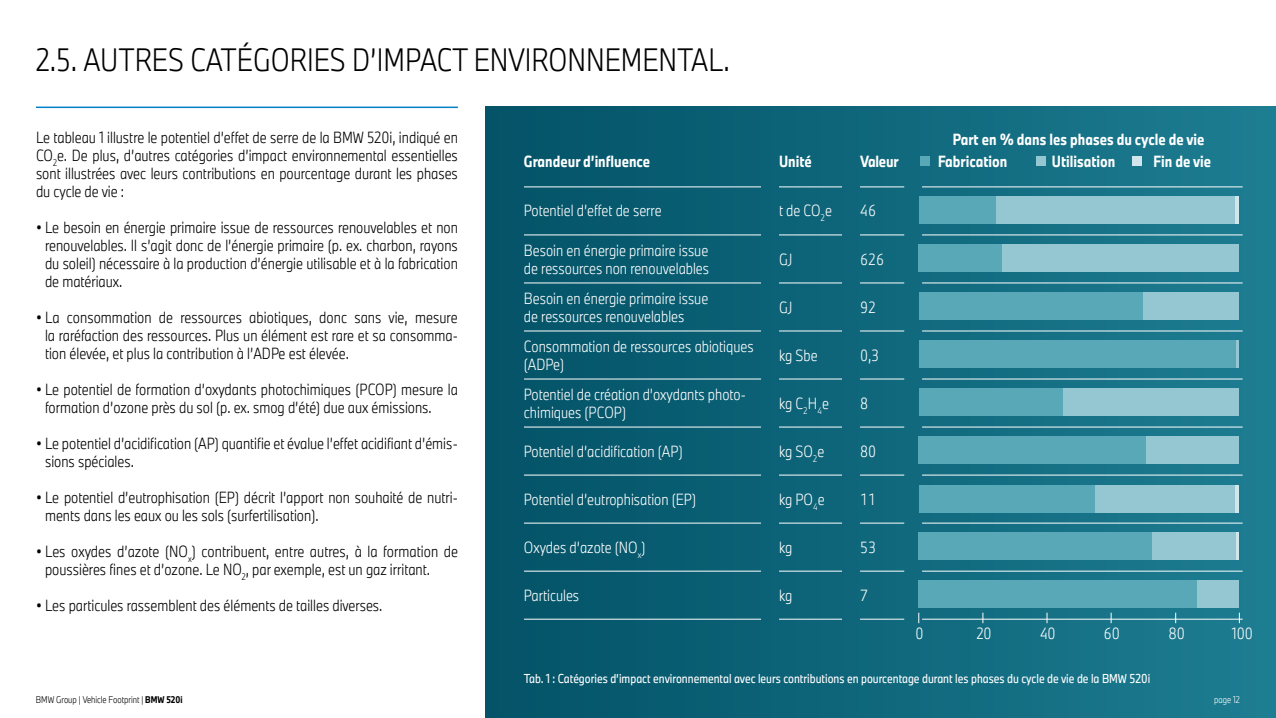
<style>
.page{position:relative;width:1276px;height:718px;background:#fff}
.page>*{position:absolute;margin:0;border:0;box-sizing:border-box;transform-origin:0 0}
.t1{font:300 30px "BMW Group TN Condensed Pro";color:#000}
.t2{font:300 15px/18px "BMW Group TN Condensed Pro";color:#000}
.t3{font:300 15px/18px "BMW Group TN Condensed";color:#fff}
.t4{font:700 15px "BMW Group TN Condensed";color:#fff}
.t5{font:300 15px "BMW Group TN Condensed Pro";color:#fff}
.t6{font:12px "BMW Group TN Condensed Pro";color:#fff}
.t7{font:300 9px "BMW Group TN Condensed Pro";color:#000}
.t8{font:300 9px "BMW Group TN Condensed Pro";color:#fff}
.s1{font-weight:700}
</style>
<div class="page">
<div style="left:485px;top:106px;width:791px;height:612px;background:linear-gradient(to right,#025267,#1e7e92)"></div>
<hr style="left:36px;top:106px;width:422px;height:2px;background:#0083c6">
<hr style="left:524px;top:186px;width:237px;height:1px;background:#fff">
<hr style="left:779px;top:186px;width:63px;height:1px;background:#fff">
<hr style="left:860px;top:186px;width:44px;height:1px;background:#fff">
<hr style="left:922px;top:186px;width:320px;height:1px;background:#fff">
<hr style="left:524px;top:234px;width:237px;height:1px;background:#fff">
<hr style="left:779px;top:234px;width:63px;height:1px;background:#fff">
<hr style="left:860px;top:234px;width:44px;height:1px;background:#fff">
<hr style="left:922px;top:234px;width:320px;height:1px;background:#fff">
<hr style="left:524px;top:282px;width:237px;height:1px;background:#fff">
<hr style="left:779px;top:282px;width:63px;height:1px;background:#fff">
<hr style="left:860px;top:282px;width:44px;height:1px;background:#fff">
<hr style="left:922px;top:282px;width:320px;height:1px;background:#fff">
<hr style="left:524px;top:330px;width:237px;height:1px;background:#fff">
<hr style="left:779px;top:330px;width:63px;height:1px;background:#fff">
<hr style="left:860px;top:330px;width:44px;height:1px;background:#fff">
<hr style="left:922px;top:330px;width:320px;height:1px;background:#fff">
<hr style="left:524px;top:378px;width:237px;height:1px;background:#fff">
<hr style="left:779px;top:378px;width:63px;height:1px;background:#fff">
<hr style="left:860px;top:378px;width:44px;height:1px;background:#fff">
<hr style="left:922px;top:378px;width:320px;height:1px;background:#fff">
<hr style="left:524px;top:426px;width:237px;height:1px;background:#fff">
<hr style="left:779px;top:426px;width:63px;height:1px;background:#fff">
<hr style="left:860px;top:426px;width:44px;height:1px;background:#fff">
<hr style="left:922px;top:426px;width:320px;height:1px;background:#fff">
<hr style="left:524px;top:474px;width:237px;height:1px;background:#fff">
<hr style="left:779px;top:474px;width:63px;height:1px;background:#fff">
<hr style="left:860px;top:474px;width:44px;height:1px;background:#fff">
<hr style="left:922px;top:474px;width:320px;height:1px;background:#fff">
<hr style="left:524px;top:522px;width:237px;height:1px;background:#fff">
<hr style="left:779px;top:522px;width:63px;height:1px;background:#fff">
<hr style="left:860px;top:522px;width:44px;height:1px;background:#fff">
<hr style="left:922px;top:522px;width:320px;height:1px;background:#fff">
<hr style="left:524px;top:570px;width:237px;height:1px;background:#fff">
<hr style="left:779px;top:570px;width:63px;height:1px;background:#fff">
<hr style="left:860px;top:570px;width:44px;height:1px;background:#fff">
<hr style="left:922px;top:570px;width:320px;height:1px;background:#fff">
<hr style="left:524px;top:618px;width:237px;height:1px;background:#fff">
<hr style="left:779px;top:618px;width:63px;height:1px;background:#fff">
<hr style="left:860px;top:618px;width:44px;height:1px;background:#fff">
<hr style="left:922px;top:618px;width:320px;height:1px;background:#fff">
<hr style="left:1235px;top:196px;width:3px;height:27px;background:#d0e6eb">
<hr style="left:1235px;top:485px;width:3px;height:27px;background:#d0e6eb">
<hr style="left:1235px;top:532px;width:3px;height:27px;background:#d0e6eb">
<div style="left:995px;top:196px;width:240px;height:27px;background:#94c7d1"></div>
<div style="left:1002px;top:244px;width:236px;height:27px;background:#94c7d1"></div>
<div style="left:1142px;top:292px;width:96px;height:27px;background:#94c7d1"></div>
<hr style="left:1235px;top:340px;width:3px;height:27px;background:#94c7d1">
<div style="left:1062px;top:388px;width:176px;height:27px;background:#94c7d1"></div>
<div style="left:1145px;top:436px;width:93px;height:27px;background:#94c7d1"></div>
<div style="left:1094px;top:485px;width:141px;height:27px;background:#94c7d1"></div>
<div style="left:1152px;top:532px;width:83px;height:27px;background:#94c7d1"></div>
<div style="left:1196px;top:580px;width:42px;height:27px;background:#94c7d1"></div>
<div style="left:918px;top:196px;width:77px;height:27px;background:#59a8b8"></div>
<div style="left:918px;top:244px;width:84px;height:27px;background:#59a8b8"></div>
<div style="left:918px;top:292px;width:224px;height:27px;background:#59a8b8"></div>
<div style="left:918px;top:340px;width:317px;height:27px;background:#59a8b8"></div>
<div style="left:918px;top:388px;width:144px;height:27px;background:#59a8b8"></div>
<div style="left:918px;top:436px;width:227px;height:27px;background:#59a8b8"></div>
<div style="left:918px;top:485px;width:176px;height:27px;background:#59a8b8"></div>
<div style="left:918px;top:532px;width:234px;height:27px;background:#59a8b8"></div>
<div style="left:918px;top:580px;width:279px;height:27px;background:#59a8b8"></div>
<div style="left:920px;top:156px;width:9px;height:9px;background:#59a8b8"></div>
<div style="left:1036px;top:156px;width:9px;height:9px;background:#94c7d1"></div>
<div style="left:1132px;top:156px;width:9px;height:9px;background:#d0e6eb"></div>
<h1 class="t1" style="left:36px;top:38px;width:695px">2.5. AUTRES CATÉGORIES D’IMPACT ENVIRONNEMENTAL.</h1>
<p class="t2" style="left:36px;top:127px;width:423px;text-align:justify">Le tableau 1 illustre le potentiel d’effet de serre de la BMW 520i, indiqué en CO<sub>2</sub>e. De plus, d’autres catégories d’impact environnemental essentielles sont illustrées avec leurs contributions en pourcentage durant les phases du cycle de vie :</p>
<p class="t2" style="left:45px;top:217px;width:414px;text-align:justify;text-indent:-9px">• Le besoin en énergie primaire issue de ressources renouvelables et non renouvelables. Il s’agit donc de l’énergie primaire (p. ex. charbon, rayons du soleil) nécessaire à la production d’énergie utilisable et à la fabrication de matériaux.</p>
<p class="t2" style="left:45px;top:307px;width:414px;text-align:justify;text-indent:-9px">• La consommation de ressources abiotiques, donc sans vie, mesure la raréfaction des ressources. Plus un élément est rare et sa consomma&shy;tion élevée, et plus la contribution à l’ADPe est élevée.</p>
<p class="t2" style="left:45px;top:379px;width:414px;text-indent:-9px">• Le potentiel de formation d’oxydants photochimiques (PCOP) mesure la formation d’ozone près du sol (p. ex. smog d’été) due aux émissions.</p>
<p class="t2" style="left:45px;top:433px;width:414px;text-indent:-9px">• Le potentiel d’acidification (AP) quantifie et évalue l’effet acidifiant d’émis&shy;sions spéciales.</p>
<p class="t2" style="left:45px;top:487px;width:414px;text-indent:-9px">• Le potentiel d’eutrophisation (EP) décrit l’apport non souhaité de nutri&shy;ments dans les eaux ou les sols (surfertilisation).</p>
<p class="t2" style="left:45px;top:541px;width:414px;text-indent:-9px">• Les oxydes d’azote (NO<sub>x</sub>) contribuent, entre autres, à la formation de poussières fines et d’ozone. Le NO<sub>2</sub>, par exemple, est un gaz irritant.</p>
<p class="t2" style="left:36px;top:595px;width:348px">• Les particules rassemblent des éléments de tailles diverses.</p>
<p class="t4" style="left:524px;top:151px;width:128px">Grandeur d’influence</p>
<p class="t4" style="left:779px;top:151px;width:34px">Unité</p>
<p class="t4" style="left:860px;top:151px;width:40px">Valeur</p>
<p class="t3" style="left:524px;top:201px;width:139px">Potentiel d’effet de serre</p>
<p class="t3" style="left:779px;top:201px;width:55px">t de CO<sub>2</sub>e</p>
<p class="t3" style="left:860px;top:201px;width:18px">46</p>
<p class="t3" style="left:524px;top:241px;width:187px">Besoin en énergie primaire issue de ressources non renouvelables</p>
<p class="t3" style="left:779px;top:250px;width:15px">GJ</p>
<p class="t3" style="left:860px;top:250px;width:26px">626</p>
<p class="t3" style="left:524px;top:289px;width:186px">Besoin en énergie primaire issue de ressources renouvelables</p>
<p class="t3" style="left:779px;top:298px;width:15px">GJ</p>
<p class="t3" style="left:860px;top:298px;width:18px">92</p>
<p class="t3" style="left:524px;top:337px;width:231px">Consommation de ressources abiotiques (ADPe)</p>
<p class="t3" style="left:779px;top:346px;width:40px">kg Sbe</p>
<p class="t3" style="left:860px;top:346px;width:21px">0,3</p>
<p class="t3" style="left:524px;top:385px;width:223px">Potentiel de création d’oxydants photo&shy;chimiques (PCOP)</p>
<p class="t3" style="left:779px;top:394px;width:51px">kg C<sub>2</sub>H<sub>4</sub>e</p>
<p class="t3" style="left:860px;top:394px;width:10px">8</p>
<p class="t3" style="left:524px;top:442px;width:160px">Potentiel d’acidification (AP)</p>
<p class="t3" style="left:779px;top:442px;width:47px">kg SO<sub>2</sub>e</p>
<p class="t3" style="left:860px;top:442px;width:18px">80</p>
<p class="t3" style="left:524px;top:490px;width:174px">Potentiel d’eutrophisation (EP)</p>
<p class="t3" style="left:779px;top:490px;width:47px">kg PO<sub>4</sub>e</p>
<p class="t3" style="left:860px;top:490px;width:18px">11</p>
<p class="t3" style="left:524px;top:538px;width:123px">Oxydes d’azote (NO<sub>x</sub>)</p>
<p class="t3" style="left:779px;top:538px;width:15px">kg</p>
<p class="t3" style="left:860px;top:538px;width:18px">53</p>
<p class="t3" style="left:524px;top:586px;width:57px">Particules</p>
<p class="t3" style="left:779px;top:586px;width:15px">kg</p>
<p class="t3" style="left:860px;top:586px;width:10px">7</p>
<p class="t4" style="left:953px;top:129px;width:253px">Part en % dans les phases du cycle de vie</p>
<p class="t4" style="left:938px;top:150px;width:71px">Fabrication</p>
<p class="t4" style="left:1052px;top:150px;width:65px">Utilisation</p>
<p class="t4" style="left:1153px;top:150px;width:59px">Fin de vie</p>
<p class="t5" style="left:915px;top:623px;width:10px">0</p>
<p class="t5" style="left:976px;top:623px;width:17px">20</p>
<p class="t5" style="left:1040px;top:623px;width:17px">40</p>
<p class="t5" style="left:1104px;top:623px;width:17px">60</p>
<p class="t5" style="left:1168px;top:623px;width:18px">80</p>
<p class="t5" style="left:1232px;top:623px;width:22px">100</p>
<p class="t6" style="left:524px;top:669px;width:628px">Tab. 1 : Catégories d’impact environnemental avec leurs contributions en pourcentage durant les phases du cycle de vie de la BMW 520i</p>
<p class="t7" style="left:36px;top:693px;width:148px">BMW Group | Vehicle Footprint | <span class="s1">BMW 520i</span></p>
<p class="t8" style="left:1214px;top:693px;width:27px">page 12</p>
</div>
